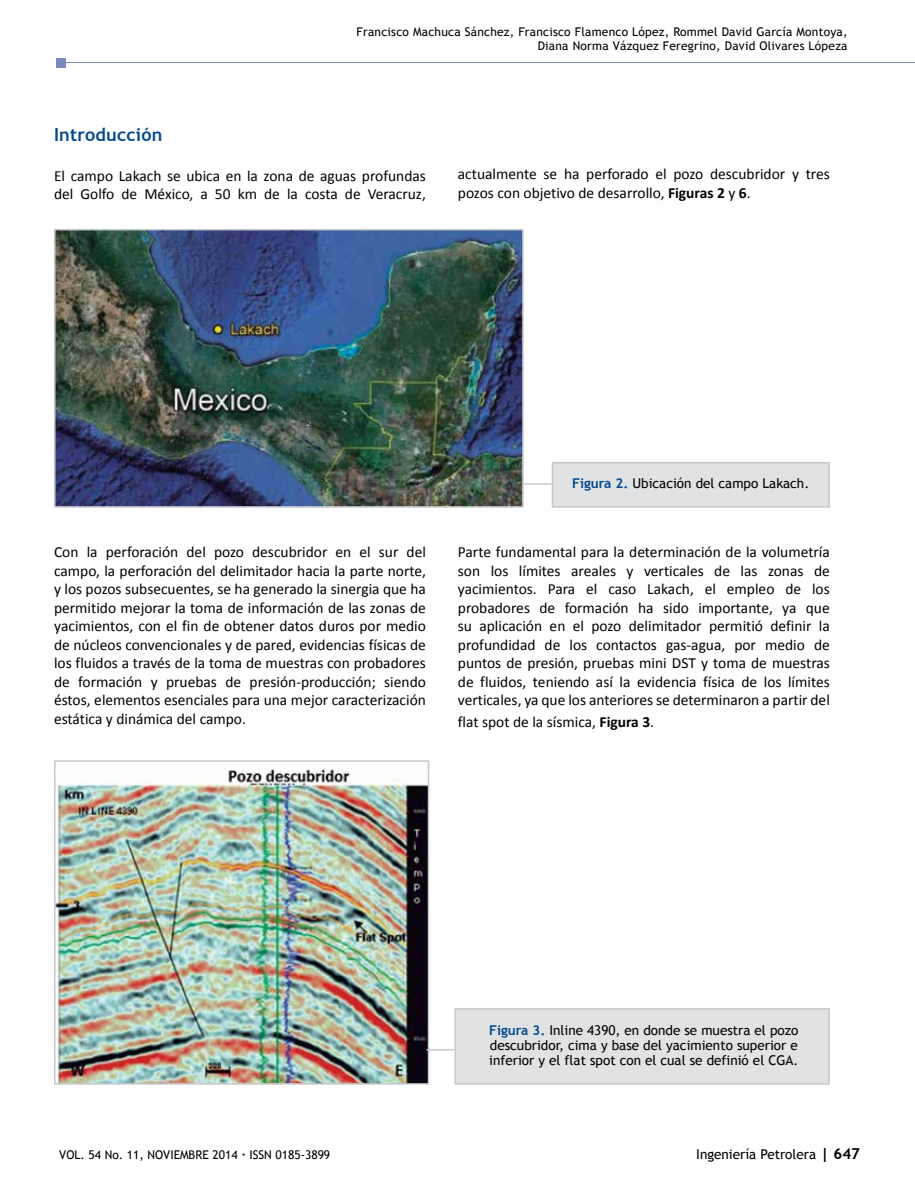
<style>
.page{position:relative;width:915px;height:1191px;background:#fff}
.page>*{position:absolute;margin:0;border:0;box-sizing:border-box;transform-origin:0 0}
.t1{font:700 18px "Trebuchet MS";letter-spacing:.01em;color:#004990}
.t2{font:15.45px/18.6px "Calibri";color:#000}
.t3{font:13.5px/15px "Trebuchet MS";color:#000;text-align:justify}
.t4{font:12px/14.4px "Trebuchet MS";letter-spacing:.02em;color:#000;text-align:right}
.t5{font:12px "Trebuchet MS";color:#000}
.s1{font-weight:700}
.s2{font-weight:700;color:#004990}
.s3{font-weight:700;font-size:15px}
</style>
<div class="page">
<hr style="left:61px;top:62px;width:853px;height:1px;background:#788bbc">
<div style="left:56px;top:58px;width:10px;height:9px;background:#788bbc"></div>
<img style="left:57px;top:232px;width:463px;height:272px">
<div style="left:54px;top:229px;width:469px;height:278px;border:2px solid #c6c8ca"></div>
<img style="left:57px;top:769px;width:369px;height:312px">
<div style="left:54px;top:760px;width:375px;height:324px;border:2px solid #c6c8ca"></div>
<div style="left:551px;top:462px;width:278px;height:45px;background:#e1e2e3;border:2px solid #c6c8ca"></div>
<hr style="left:523px;top:483px;width:28px;height:2px;background:#c6c8ca">
<div style="left:454px;top:1008px;width:375px;height:76px;background:#e1e2e3;border:2px solid #c6c8ca"></div>
<svg style="left:426px;top:1049px;width:28px;height:1px"></svg>
<p class="t4" style="left:356px;top:25px;width:492px">Francisco Machuca Sánchez, Francisco Flamenco López, Rommel David García Montoya,<br>Diana Norma Vázquez Feregrino, David Olivares Lópeza</p>
<p class="t1" style="left:54px;top:123px;width:110px">Introducción</p>
<p class="t2" style="left:54px;top:166px;width:373px">El campo Lakach se ubica en la zona de aguas profundas del Golfo de México, a 50 km de la costa de Veracruz,</p>
<p class="t2" style="left:458px;top:165px;width:373px">actualmente se ha perforado el pozo descubridor y tres pozos con objetivo de desarrollo, <span class="s1">Figuras 2</span> y <span class="s1">6</span>.</p>
<p class="t3" style="left:572px;top:476px;width:238px"><span class="s2">Figura 2.</span> Ubicación del campo Lakach.</p>
<p class="t2" style="left:54px;top:543px;width:373px;text-align:justify">Con la perforación del pozo descubridor en el sur del campo, la perforación del delimitador hacia la parte norte, y los pozos subsecuentes, se ha generado la sinergia que ha permitido mejorar la toma de información de las zonas de yacimientos, con el fin de obtener datos duros por medio de núcleos convencionales y de pared, evidencias físicas de los fluidos a través de la toma de muestras con probadores de formación y pruebas de presión-producción; siendo éstos, elementos esenciales para una mejor caracterización estática y dinámica del campo.</p>
<p class="t2" style="left:458px;top:543px;width:373px;text-align:justify">Parte fundamental para la determinación de la volumetría son los límites areales y verticales de las zonas de yacimientos. Para el caso Lakach, el empleo de los probadores de formación ha sido importante, ya que su aplicación en el pozo delimitador permitió definir la profundidad de los contactos gas-agua, por medio de puntos de presión, pruebas mini DST y toma de muestras de fluidos, teniendo así la evidencia física de los límites verticales, ya que los anteriores se determinaron a partir del</p>
<p class="t2" style="left:458px;top:712px;width:198px">flat spot de la sísmica, <span class="s1">Figura 3</span>.</p>
<p class="t5" style="left:59px;top:1147px;width:272px">VOL. 54 No. 11, NOVIEMBRE 2014 <span class="s1">·</span> ISSN 0185-3899</p>
<p class="t3" style="left:489px;top:1023px;width:311px"><span class="s2">Figura 3.</span> Inline 4390, en donde se muestra el pozo descubridor, cima y base del yacimiento superior e inferior y el flat spot con el cual se definió el CGA.</p>
<p class="t3" style="left:696px;top:1146px;width:165px">Ingeniería Petrolera <span class="s3">| 647</span></p>
</div>
